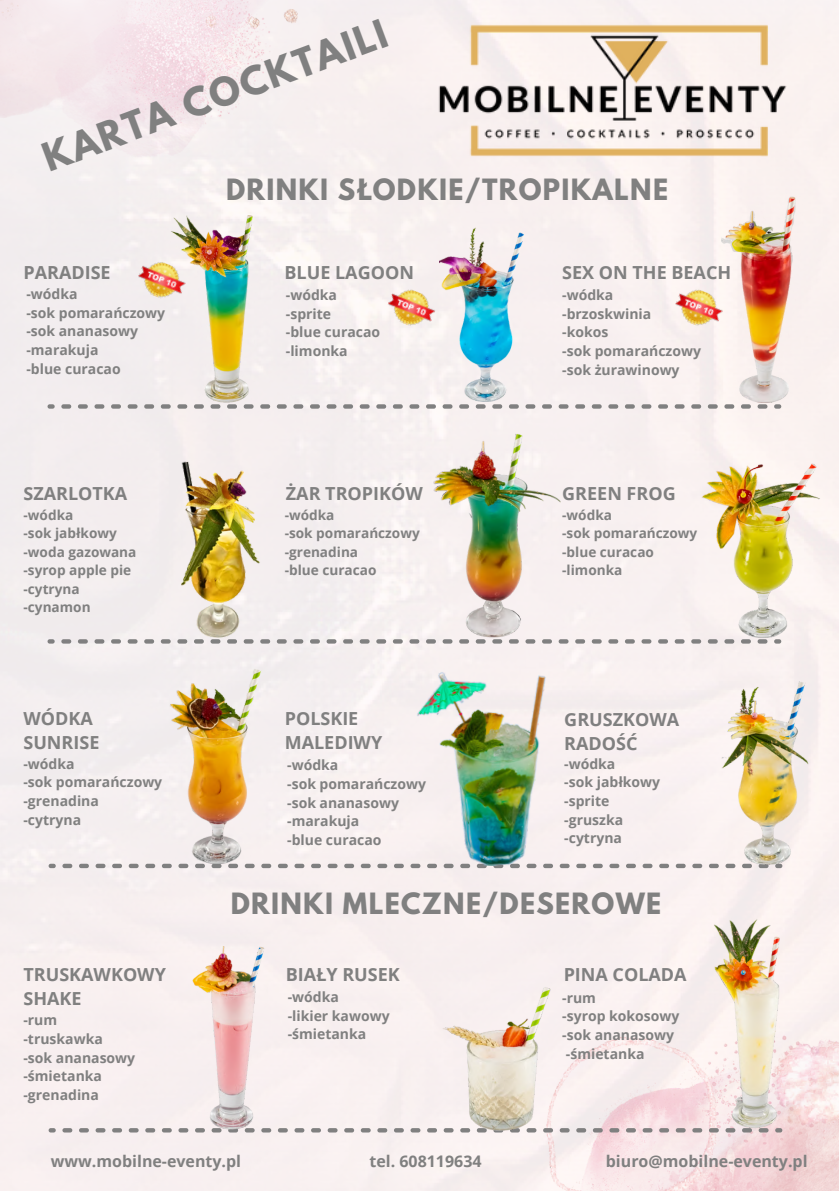
<style>
.page{position:relative;width:839px;height:1191px;background:#fff}
.page>*{position:absolute;margin:0;border:0;box-sizing:border-box;transform-origin:0 0}
.t1{font:700 35px "League Spartan";color:#808080}
.t2{font:700 26px "League Spartan";letter-spacing:.05em;color:#808080}
.t3{font:700 18px "Open Sans";color:#808080}
.t4{font:700 16px "Open Sans";color:#808080}
.t5{font:700 14px "Open Sans";color:#808080}
.t6{font:700 13.6px "Open Sans";color:#808080}
</style>
<div class="page">
<div style="left:0;top:0;width:838px;height:1191px;background:#f7eff0"></div>
<img style="left:541px;top:1035px;width:297px;height:156px">
<svg style="left:0;top:0;width:432px;height:320px;fill:#f5eeef"></svg>
<svg style="left:48px;top:404px;width:733px;height:5px"></svg>
<svg style="left:49px;top:864px;width:733px;height:4px"></svg>
<svg style="left:49px;top:1128px;width:733px;height:5px"></svg>
<svg style="left:48px;top:639px;width:733px;height:5px"></svg>
<img style="left:721px;top:660px;width:89px;height:207px">
<img style="left:171px;top:215px;width:84px;height:189px">
<img style="left:440px;top:214px;width:88px;height:187px">
<img style="left:721px;top:194px;width:86px;height:208px">
<img style="left:167px;top:654px;width:99px;height:210px">
<img style="left:433px;top:417px;width:130px;height:225px">
<img style="left:699px;top:461px;width:124px;height:180px">
<img style="left:407px;top:667px;width:141px;height:201px">
<img style="left:191px;top:947px;width:76px;height:184px">
<img style="left:443px;top:985px;width:109px;height:148px">
<img style="left:711px;top:916px;width:68px;height:215px">
<img style="left:425px;top:14px;width:368px;height:149px">
<img style="left:178px;top:459px;width:83px;height:180px">
<img style="left:134px;top:256px;width:56px;height:49px">
<img style="left:670px;top:283px;width:56px;height:50px">
<img style="left:383px;top:283px;width:56px;height:50px">
<p class="t1" style="left:38px;top:141px;width:365px;rotate:-20deg">KARTA COCKTAILI</p>
<p class="t2" style="left:226px;top:177px;width:443px">DRINKI SŁODKIE/TROPIKALNE</p>
<p class="t3" style="left:23px;top:260px;width:89px">PARADISE</p>
<p class="t3" style="left:284px;top:260px;width:131px">BLUE LAGOON</p>
<p class="t3" style="left:562px;top:260px;width:170px">SEX ON THE BEACH</p>
<p class="t5" style="left:26px;top:284px;width:53px">-wódka</p>
<p class="t5" style="left:26px;top:303px;width:140px">-sok pomarańczowy</p>
<p class="t5" style="left:26px;top:321px;width:113px">-sok ananasowy</p>
<p class="t5" style="left:26px;top:340px;width:74px">-marakuja</p>
<p class="t5" style="left:26px;top:359px;width:96px">-blue curacao</p>
<p class="t3" style="left:23px;top:481px;width:105px">SZARLOTKA</p>
<p class="t6" style="left:24px;top:506px;width:51px">-wódka</p>
<p class="t6" style="left:24px;top:524px;width:95px">-sok jabłkowy</p>
<p class="t6" style="left:24px;top:542px;width:114px">-woda gazowana</p>
<p class="t6" style="left:24px;top:561px;width:109px">-syrop apple pie</p>
<p class="t6" style="left:24px;top:579px;width:58px">-cytryna</p>
<p class="t6" style="left:24px;top:597px;width:69px">-cynamon</p>
<p class="t3" style="left:23px;top:706px;width:71px">WÓDKA</p>
<p class="t3" style="left:23px;top:730px;width:77px">SUNRISE</p>
<p class="t5" style="left:23px;top:754px;width:53px">-wódka</p>
<p class="t5" style="left:23px;top:772px;width:140px">-sok pomarańczowy</p>
<p class="t5" style="left:23px;top:791px;width:77px">-grenadina</p>
<p class="t5" style="left:23px;top:810px;width:59px">-cytryna</p>
<p class="t3" style="left:23px;top:962px;width:144px">TRUSKAWKOWY</p>
<p class="t3" style="left:23px;top:986px;width:60px">SHAKE</p>
<p class="t5" style="left:23px;top:1010px;width:35px">-rum</p>
<p class="t5" style="left:23px;top:1029px;width:81px">-truskawka</p>
<p class="t5" style="left:23px;top:1048px;width:113px">-sok ananasowy</p>
<p class="t5" style="left:23px;top:1066px;width:80px">-śmietanka</p>
<p class="t5" style="left:23px;top:1085px;width:77px">-grenadina</p>
<p class="t5" style="left:286px;top:285px;width:53px">-wódka</p>
<p class="t5" style="left:286px;top:304px;width:47px">-sprite</p>
<p class="t5" style="left:286px;top:322px;width:96px">-blue curacao</p>
<p class="t5" style="left:286px;top:341px;width:63px">-limonka</p>
<p class="t5" style="left:562px;top:285px;width:53px">-wódka</p>
<p class="t5" style="left:562px;top:304px;width:90px">-brzoskwinia</p>
<p class="t5" style="left:562px;top:322px;width:48px">-kokos</p>
<p class="t5" style="left:562px;top:341px;width:140px">-sok pomarańczowy</p>
<p class="t5" style="left:562px;top:360px;width:119px">-sok żurawinowy</p>
<p class="t3" style="left:286px;top:481px;width:138px">ŻAR TROPIKÓW</p>
<p class="t3" style="left:562px;top:481px;width:115px">GREEN FROG</p>
<p class="t6" style="left:285px;top:506px;width:51px">-wódka</p>
<p class="t6" style="left:285px;top:524px;width:136px">-sok pomarańczowy</p>
<p class="t6" style="left:285px;top:542px;width:75px">-grenadina</p>
<p class="t6" style="left:285px;top:561px;width:93px">-blue curacao</p>
<p class="t3" style="left:285px;top:706px;width:75px">POLSKIE</p>
<p class="t3" style="left:285px;top:730px;width:99px">MALEDIWY</p>
<p class="t5" style="left:287px;top:755px;width:53px">-wódka</p>
<p class="t5" style="left:287px;top:774px;width:140px">-sok pomarańczowy</p>
<p class="t5" style="left:287px;top:793px;width:113px">-sok ananasowy</p>
<p class="t5" style="left:287px;top:811px;width:74px">-marakuja</p>
<p class="t5" style="left:287px;top:830px;width:96px">-blue curacao</p>
<p class="t6" style="left:562px;top:506px;width:51px">-wódka</p>
<p class="t6" style="left:562px;top:524px;width:136px">-sok pomarańczowy</p>
<p class="t6" style="left:562px;top:542px;width:93px">-blue curacao</p>
<p class="t6" style="left:562px;top:561px;width:62px">-limonka</p>
<p class="t3" style="left:564px;top:707px;width:116px">GRUSZKOWA</p>
<p class="t3" style="left:564px;top:731px;width:75px">RADOŚĆ</p>
<p class="t5" style="left:564px;top:754px;width:53px">-wódka</p>
<p class="t5" style="left:564px;top:772px;width:97px">-sok jabłkowy</p>
<p class="t5" style="left:564px;top:791px;width:47px">-sprite</p>
<p class="t5" style="left:564px;top:810px;width:60px">-gruszka</p>
<p class="t5" style="left:564px;top:828px;width:59px">-cytryna</p>
<p class="t2" style="left:231px;top:891px;width:432px">DRINKI MLECZNE/DESEROWE</p>
<p class="t3" style="left:286px;top:961px;width:115px">BIAŁY RUSEK</p>
<p class="t3" style="left:563px;top:961px;width:124px">PINA COLADA</p>
<p class="t5" style="left:288px;top:987px;width:53px">-wódka</p>
<p class="t5" style="left:288px;top:1006px;width:103px">-likier kawowy</p>
<p class="t5" style="left:288px;top:1024px;width:80px">-śmietanka</p>
<p class="t5" style="left:562px;top:988px;width:35px">-rum</p>
<p class="t5" style="left:562px;top:1006px;width:119px">-syrop kokosowy</p>
<p class="t5" style="left:562px;top:1025px;width:113px">-sok ananasowy</p>
<p class="t5" style="left:566px;top:1044px;width:80px">-śmietanka</p>
<p class="t4" style="left:51px;top:1150px;width:192px">www.mobilne-eventy.pl</p>
<p class="t4" style="left:369px;top:1150px;width:114px">tel. 608119634</p>
<p class="t4" style="left:605px;top:1150px;width:203px">biuro@mobilne-eventy.pl</p>
</div>
